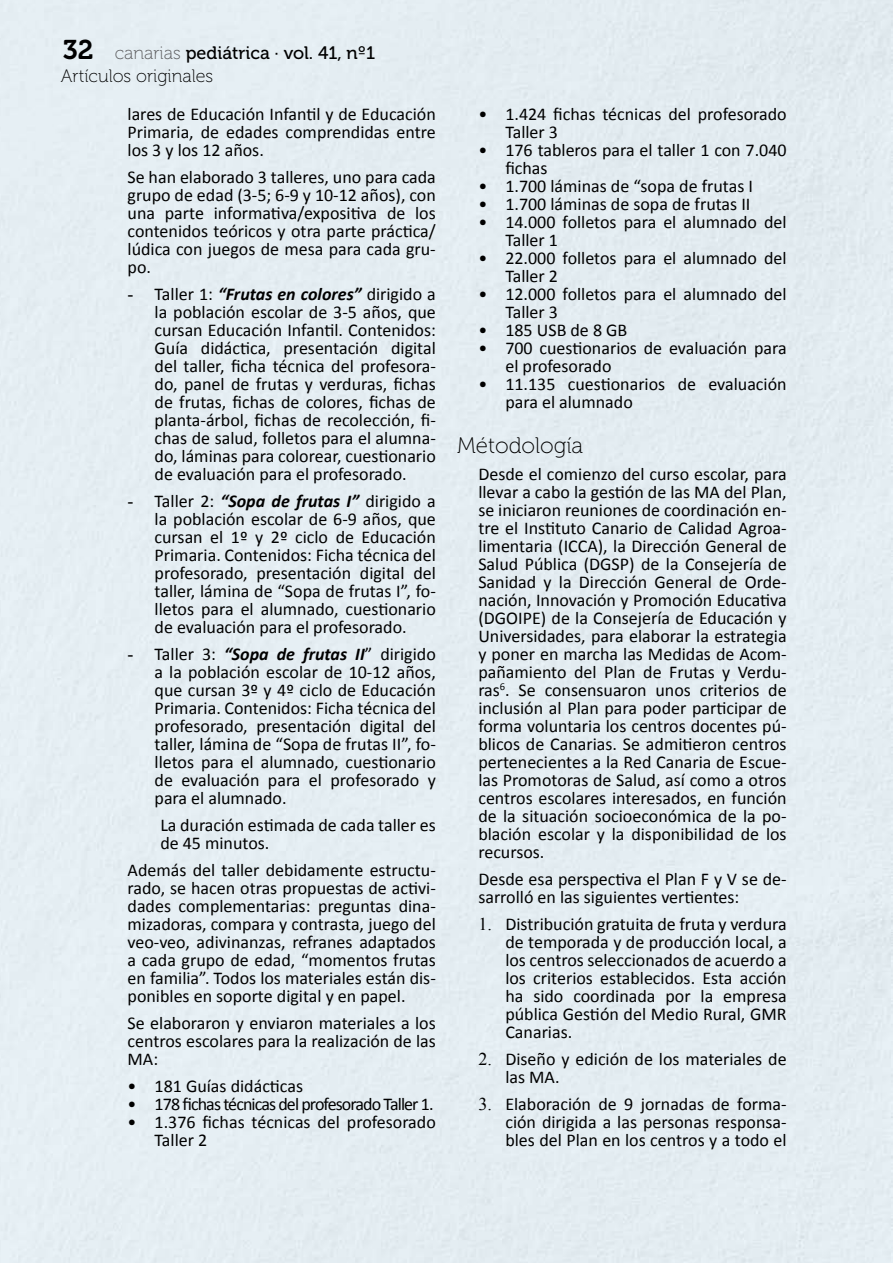
<style>
.page{position:relative;width:893px;height:1263px;background:#fff}
.page>*{position:absolute;margin:0;border:0;box-sizing:border-box;transform-origin:0 0}
.t1{font:22.5px "Museo 100";color:#000}
.t2{font:18px/18px "Calibri";color:#000}
.t3{font:18px "Calibri";letter-spacing:-.05em;color:#000}
.t4{font:18px "Museo 500";color:#000}
.t5{font:18px "Museo 100";color:#000}
.s1{font-family:"Museo 700";font-size:27px}
.s2{font-family:"Museo 100";color:#58585a}
.s3{font-family:"Times New Roman"}
.s4{font-weight:700;font-style:italic}
</style>
<div class="page">
<p class="t4" style="left:63px;top:42px;width:314px"><span class="s1">32</span> <span class="s2">canarias</span> pediátrica · vol. 41, nº1</p>
<p class="t5" style="left:61px;top:66px;width:154px">Artículos originales</p>
<p class="t2" style="left:128px;top:104px;width:310px;text-align:justify">lares de Educación Infantil y de Educación Primaria, de edades comprendidas entre los 3 y los 12 años.</p>
<p class="t2" style="left:128px;top:167px;width:310px;text-align:justify">Se han elaborado 3 talleres, uno para cada grupo de edad (3-5; 6-9 y 10-12 años), con una parte informativa/expositiva de los contenidos teóricos y otra parte práctica/ lúdica con juegos de mesa para cada gru&shy;po.</p>
<p class="t2" style="left:155px;top:284px;width:283px;text-align:justify;text-indent:-27px"><span class="s3">-</span> Taller 1: <span class="s4">“Frutas en colores”</span> dirigido a la población escolar de 3-5 años, que cursan Educación Infantil. Contenidos:<br>Guía didáctica, presentación digital del taller, ficha técnica del profesora&shy;do, panel de frutas y verduras, fichas de frutas, fichas de colores, fichas de planta-árbol, fichas de recolección, fi&shy;chas de salud, folletos para el alumna&shy;do, láminas para colorear, cuestionario de evaluación para el profesorado.</p>
<p class="t2" style="left:155px;top:491px;width:283px;text-align:justify;text-indent:-27px"><span class="s3">-</span> Taller 2: <span class="s4">“Sopa de frutas I”</span> dirigido a la población escolar de 6-9 años, que cursan el 1º y 2º ciclo de Educación Primaria. Contenidos: Ficha técnica del profesorado, presentación digital del taller, lámina de “Sopa de frutas I”, fo&shy;lletos para el alumnado, cuestionario de evaluación para el profesorado.</p>
<p class="t2" style="left:155px;top:644px;width:283px;text-align:justify;text-indent:-27px"><span class="s3">-</span> Taller 3: <span class="s4">“Sopa de frutas II</span>” dirigido a la población escolar de 10-12 años, que cursan 3º y 4º ciclo de Educación Primaria. Contenidos: Ficha técnica del profesorado, presentación digital del taller, lámina de “Sopa de frutas II”, fo&shy;lletos para el alumnado, cuestionario de evaluación para el profesorado y para el alumnado.</p>
<p class="t2" style="left:160px;top:815px;width:277px">La duración estimada de cada taller es de 45 minutos.</p>
<p class="t2" style="left:128px;top:860px;width:310px;text-align:justify">Además del taller debidamente estructu&shy;rado, se hacen otras propuestas de activi&shy;dades complementarias: preguntas dina&shy;mizadoras, compara y contrasta, juego del veo-veo, adivinanzas, refranes adaptados a cada grupo de edad, “momentos frutas en familia”. Todos los materiales están dis&shy;ponibles en soporte digital y en papel.</p>
<p class="t2" style="left:128px;top:1013px;width:310px;text-align:justify">Se elaboraron y enviaron materiales a los centros escolares para la realización de las MA:</p>
<p class="t2" style="left:128px;top:1076px;width:177px">• 181 Guías didácticas</p>
<p class="t3" style="left:128px;top:1093px;width:307px">• 178 fichas técnicas del profesorado Taller 1.</p>
<p class="t2" style="left:155px;top:1112px;width:283px;text-indent:-27px">• 1.376 fichas técnicas del profesorado<br>Taller 2</p>
<p class="t2" style="left:505px;top:104px;width:283px;text-indent:-27px">• 1.424 fichas técnicas del profesorado<br>Taller 3</p>
<p class="t2" style="left:505px;top:140px;width:283px;text-indent:-27px">• 176 tableros para el taller 1 con 7.040 fichas</p>
<p class="t2" style="left:478px;top:176px;width:276px">• 1.700 láminas de “sopa de frutas I</p>
<p class="t2" style="left:478px;top:194px;width:274px">• 1.700 láminas de sopa de frutas II</p>
<p class="t2" style="left:505px;top:212px;width:283px;text-indent:-27px">• 14.000 folletos para el alumnado del<br>Taller 1</p>
<p class="t2" style="left:505px;top:248px;width:283px;text-indent:-27px">• 22.000 folletos para el alumnado del<br>Taller 2</p>
<p class="t2" style="left:505px;top:284px;width:283px;text-indent:-27px">• 12.000 folletos para el alumnado del<br>Taller 3</p>
<p class="t2" style="left:478px;top:320px;width:150px">• 185 USB de 8 GB</p>
<p class="t2" style="left:505px;top:338px;width:283px;text-indent:-27px">• 700 cuestionarios de evaluación para el profesorado</p>
<p class="t2" style="left:505px;top:374px;width:283px;text-indent:-27px">• 11.135 cuestionarios de evaluación para el alumnado</p>
<p class="t1" style="left:457px;top:433px;width:128px">Métodología</p>
<p class="t2" style="left:478px;top:464px;width:310px;text-align:justify">Desde el comienzo del curso escolar, para llevar a cabo la gestión de las MA del Plan, se iniciaron reuniones de coordinación en&shy;tre el Instituto Canario de Calidad Agroa&shy;limentaria (ICCA), la Dirección General de Salud Pública (DGSP) de la Consejería de Sanidad y la Dirección General de Orde&shy;nación, Innovación y Promoción Educativa (DGOIPE) de la Consejería de Educación y Universidades, para elaborar la estrategia y poner en marcha las Medidas de Acom&shy;pañamiento del Plan de Frutas y Verdu&shy;ras<sup>6</sup>. Se consensuaron unos criterios de inclusión al Plan para poder participar de forma voluntaria los centros docentes pú&shy;blicos de Canarias. Se admitieron centros pertenecientes a la Red Canaria de Escue&shy;las Promotoras de Salud, así como a otros centros escolares interesados, en función de la situación socioeconómica de la po&shy;blación escolar y la disponibilidad de los recursos.</p>
<p class="t2" style="left:478px;top:869px;width:310px">Desde esa perspectiva el Plan F y V se de&shy;sarrolló en las siguientes vertientes:</p>
<p class="t2" style="left:505px;top:914px;width:283px;text-align:justify;text-indent:-27px"><span class="s3">1.</span> Distribución gratuita de fruta y verdura de temporada y de producción local, a los centros seleccionados de acuerdo a los criterios establecidos. Esta acción ha sido coordinada por la empresa pública Gestión del Medio Rural, GMR Canarias.</p>
<p class="t2" style="left:505px;top:1049px;width:283px;text-indent:-27px"><span class="s3">2.</span> Diseño y edición de los materiales de las MA.</p>
<p class="t2" style="left:505px;top:1094px;width:283px;text-align:justify;text-indent:-27px"><span class="s3">3.</span> Elaboración de 9 jornadas de forma&shy;ción dirigida a las personas responsa&shy;bles del Plan en los centros y a todo el</p>
</div>
